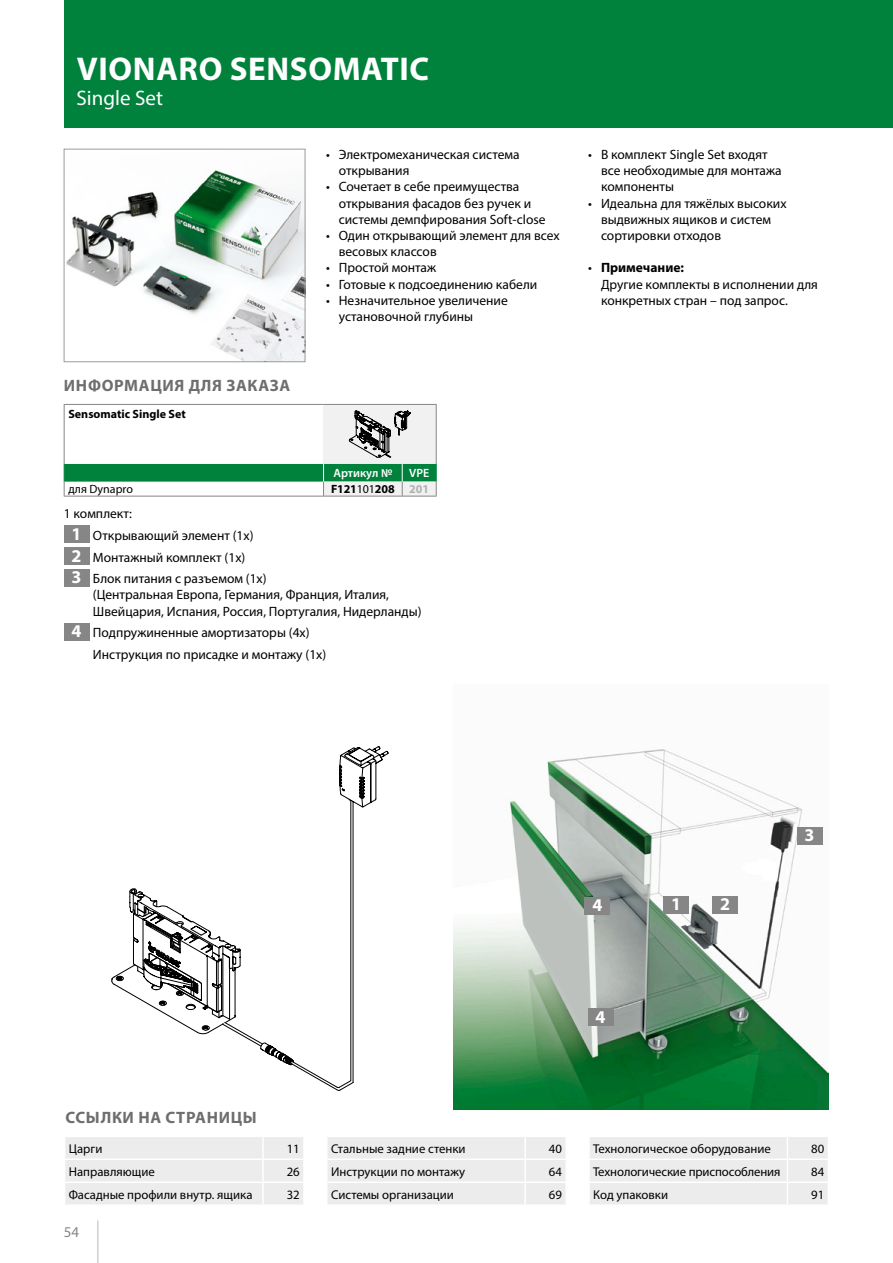
<style>
.page{position:relative;width:893px;height:1263px;background:#fff}
.page>*{position:absolute;margin:0;border:0;box-sizing:border-box;transform-origin:0 0}
.t1{font:700 33px "Myriad Pro";color:#fff}
.t2{font:21px "Myriad Pro";color:#fff}
.t3{font:700 18px "Myriad Pro";color:#fff}
.t4{font:700 16.5px "Myriad Pro";letter-spacing:.04em;color:#6e6e6d}
.t5{font:15px "Myriad Pro";color:#868686}
.t6{font:13.5px/16.2px "Myriad Pro";color:#000}
.t7{font:12.75px "Myriad Pro";color:#000}
.t8{font:700 12px "Myriad Pro";color:#000}
.t9{font:600 12px "Myriad Pro";color:#fff}
.t10{font:12px "Myriad Pro";color:#000}
.s1{font-weight:400}
.s2{color:#b0b1b2}
.s3{font-weight:700;font-size:18px;color:#fff}
.s4{font-weight:700}
</style>
<div class="page">
<hr style="left:97px;top:1220px;width:2px;height:43px;background:#cfd0d0">
<div style="left:64px;top:0;width:829px;height:128px;background:#00823c"></div>
<img style="left:66px;top:170px;width:237px;height:190px">
<div style="left:64px;top:149px;width:241px;height:213px;border:1px solid #9c9c9c"></div>
<div style="left:324px;top:404px;width:112px;height:60px;background:#f1f1f1"></div>
<hr style="left:64px;top:404px;width:260px;height:1px;background:#868686">
<hr style="left:64px;top:405px;width:1px;height:59px;background:#868686">
<hr style="left:64px;top:496px;width:260px;height:1px;background:#868686">
<hr style="left:324px;top:496px;width:78px;height:1px;background:#868686">
<hr style="left:402px;top:496px;width:35px;height:1px;background:#868686">
<hr style="left:324px;top:404px;width:78px;height:1px;background:#868686">
<hr style="left:402px;top:404px;width:35px;height:1px;background:#868686">
<hr style="left:436px;top:405px;width:1px;height:59px;background:#868686">
<svg style="left:64px;top:464px;width:373px;height:32px"></svg>
<svg style="left:349px;top:410px;width:62px;height:48px"></svg>
<div style="left:64px;top:526px;width:25px;height:17px;background:#868686"></div>
<div style="left:64px;top:547px;width:25px;height:17px;background:#868686"></div>
<div style="left:64px;top:569px;width:25px;height:17px;background:#868686"></div>
<div style="left:64px;top:623px;width:25px;height:17px;background:#868686"></div>
<svg style="left:111px;top:746px;width:277px;height:345px"></svg>
<div style="left:65px;top:1137px;width:238px;height:67px;background:#ececec"></div>
<hr style="left:262px;top:1137px;width:2px;height:21px;background:#fff">
<hr style="left:262px;top:1160px;width:2px;height:21px;background:#fff">
<hr style="left:262px;top:1183px;width:2px;height:21px;background:#fff">
<div style="left:328px;top:1137px;width:237px;height:67px;background:#ececec"></div>
<hr style="left:524px;top:1137px;width:2px;height:21px;background:#fff">
<hr style="left:524px;top:1160px;width:2px;height:21px;background:#fff">
<hr style="left:524px;top:1183px;width:2px;height:21px;background:#fff">
<div style="left:590px;top:1137px;width:238px;height:67px;background:#ececec"></div>
<img style="left:454px;top:749px;width:375px;height:361px">
<div style="left:663px;top:896px;width:26px;height:17px;background:#868686"></div>
<div style="left:712px;top:896px;width:26px;height:17px;background:#868686"></div>
<div style="left:797px;top:827px;width:25px;height:17px;background:#868686"></div>
<div style="left:585px;top:897px;width:25px;height:17px;background:#868686"></div>
<div style="left:588px;top:1009px;width:25px;height:17px;background:#868686"></div>
<h1 class="t1" style="left:77px;top:47px;width:43px">VIONARO</h1>
<h1 class="t1" style="left:230px;top:47px;width:40px">SENSOMATIC</h1>
<h2 class="t2" style="left:77px;top:85px;width:88px">Single Set</h2>
<p class="t4" style="left:64px;top:375px;width:228px">ИНФОРМАЦИЯ ДЛЯ ЗАКАЗА</p>
<p class="t8" style="left:68px;top:406px;width:119px">SENSOMATIC SINGLE SET</p>
<p class="t6" style="left:339px;top:146px;width:182px;text-indent:-13px">• Электромеханическая система открывания</p>
<p class="t6" style="left:339px;top:179px;width:208px;text-indent:-13px">• Сочетает в себе преимущества открывания фасадов без ручек и системы демпфирования Soft-close</p>
<p class="t6" style="left:339px;top:227px;width:223px;text-indent:-13px">• Один открывающий элемент для всех весовых классов</p>
<p class="t6" style="left:326px;top:260px;width:112px">• Простой монтаж</p>
<p class="t6" style="left:326px;top:276px;width:213px">• Готовые к подсоединению кабели</p>
<p class="t6" style="left:339px;top:292px;width:171px;text-indent:-13px">• Незначительное увеличение установочной глубины</p>
<p class="t9" style="left:333px;top:466px;width:60px">Артикул №</p>
<p class="t9" style="left:409px;top:466px;width:22px">VPE</p>
<p class="t10" style="left:68px;top:482px;width:66px">для Dynapro</p>
<p class="t8" style="left:331px;top:481px;width:100px">F121<span class="s1">101</span>208 <span class="s2">201</span></p>
<p class="t6" style="left:72px;top:503px;width:197px;line-height:21.6px;text-indent:-8px">1 комплект:<br><span class="s3">1</span> Открывающий элемент (1x)<br><span class="s3">2</span> Монтажный комплект (1x)<br><span class="s3">3</span> Блок питания с разъемом (1x)</p>
<p class="t6" style="left:93px;top:587px;width:330px">(Центральная Европа, Германия, Франция, Италия,<br>Швейцария, Испания, Россия, Португалия, Нидерланды)</p>
<p class="t6" style="left:72px;top:622px;width:256px;line-height:21.6px"><span class="s3">4</span> Подпружиненные амортизаторы (4x)<br><span class="s3">1</span> Инструкция по присадке и монтажу (1x)</p>
<p class="t6" style="left:601px;top:146px;width:182px;text-indent:-13px">• В комплект Single Set входят все необходимые для монтажа компоненты</p>
<p class="t6" style="left:601px;top:195px;width:187px;text-indent:-13px">• Идеальна для тяжёлых высоких выдвижных ящиков и систем сортировки отходов</p>
<p class="t6" style="left:601px;top:260px;width:218px;text-indent:-13px">• <span class="s4">ПРИМЕЧАНИЕ:<br></span>Другие комплекты в исполнении для конкретных стран – под запрос.</p>
<h3 class="t3" style="left:592px;top:893px;width:11px">4</h3>
<h3 class="t3" style="left:671px;top:892px;width:11px">1</h3>
<h3 class="t3" style="left:720px;top:892px;width:11px">2</h3>
<h3 class="t3" style="left:805px;top:823px;width:11px">3</h3>
<h3 class="t3" style="left:596px;top:1005px;width:11px">4</h3>
<p class="t4" style="left:65px;top:1106px;width:193px">ССЫЛКИ НА СТРАНИЦЫ</p>
<p class="t7" style="left:69px;top:1140px;width:35px">Царги</p>
<p class="t7" style="left:287px;top:1140px;width:15px">11</p>
<p class="t7" style="left:69px;top:1163px;width:88px">Направляющие</p>
<p class="t7" style="left:287px;top:1163px;width:15px">26</p>
<p class="t7" style="left:69px;top:1186px;width:185px">Фасадные профили внутр. ящика</p>
<p class="t7" style="left:287px;top:1186px;width:15px">32</p>
<p class="t5" style="left:64px;top:1222px;width:17px">54</p>
<p class="t7" style="left:331px;top:1140px;width:136px">Стальные задние стенки</p>
<p class="t7" style="left:549px;top:1140px;width:15px">40</p>
<p class="t7" style="left:331px;top:1163px;width:135px">Инструкции по монтажу</p>
<p class="t7" style="left:549px;top:1163px;width:15px">64</p>
<p class="t7" style="left:331px;top:1186px;width:125px">Системы организации</p>
<p class="t7" style="left:549px;top:1186px;width:15px">69</p>
<p class="t7" style="left:593px;top:1140px;width:179px">Технологическое оборудование</p>
<p class="t7" style="left:811px;top:1140px;width:15px">80</p>
<p class="t7" style="left:593px;top:1163px;width:189px">Технологические приспособления</p>
<p class="t7" style="left:811px;top:1163px;width:15px">84</p>
<p class="t7" style="left:593px;top:1186px;width:76px">Код упаковки</p>
<p class="t7" style="left:811px;top:1186px;width:15px">91</p>
</div>
